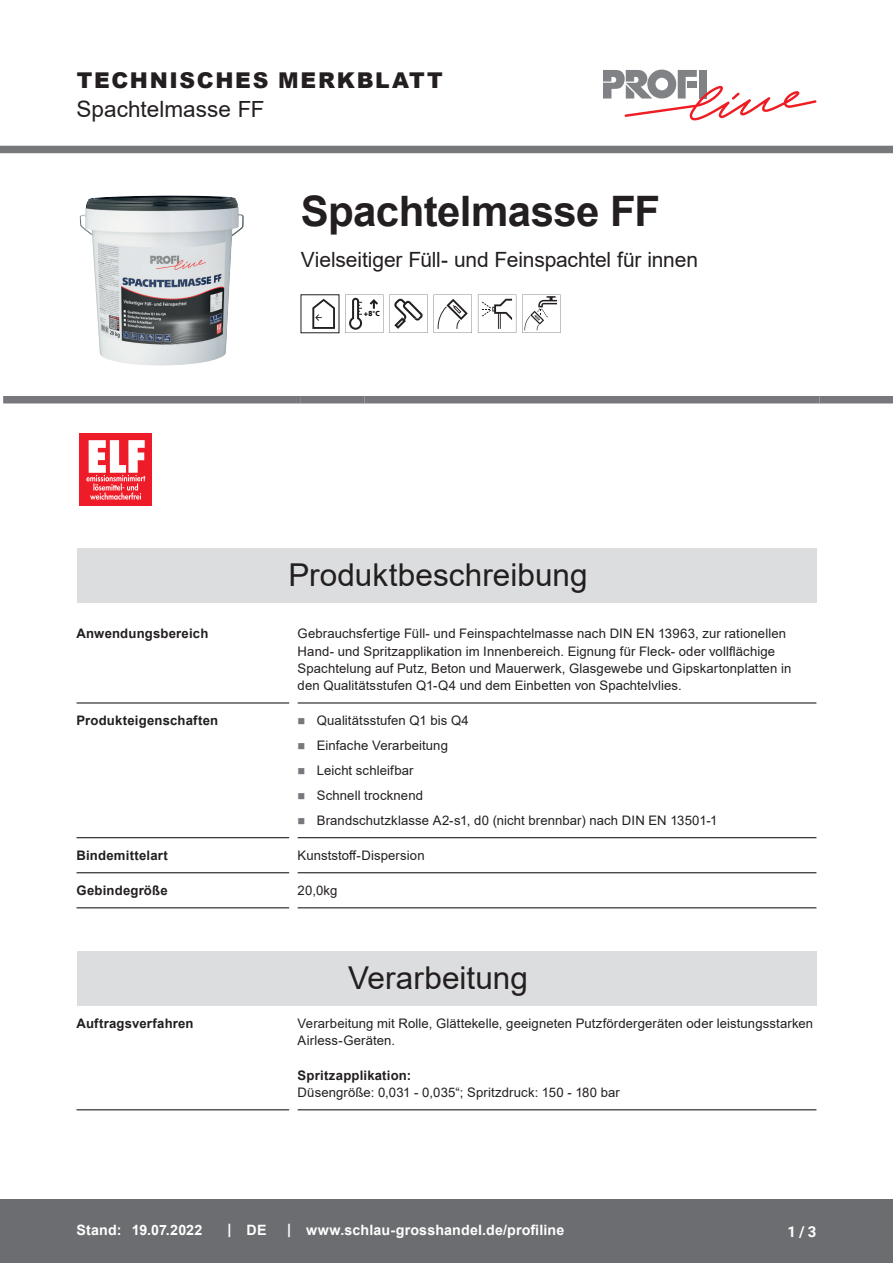
<style>
.page{position:relative;width:893px;height:1263px;background:#fff}
.page>*{position:absolute;margin:0;border:0;box-sizing:border-box;transform-origin:0 0}
.CB_AF_Produktname{font:700 42px "Arial";letter-spacing:-.015em;color:#231f20}
.CB_AF_Kapitel_Uebers{font:31.5px "Arial";color:#231f20}
.CB_AF_Kopf_Produktna{font:22.5px "Arial";color:#231f20}
.CB_AF_Kopf_TM{font:900 21.75px "Arial";letter-spacing:.075em;color:#231f20}
.CB_AF_Subline_Produk{font:21px "Arial";letter-spacing:-.005em;color:#231f20}
.t1{font:700 15px "Roboto";color:#fff}
.CB_AF_Fuß_Stand_link{font:700 14.25px "Arial";letter-spacing:.01em;color:#fff}
.CB_AF_Text_Standard{font:13.2px/17.2px "Arial";letter-spacing:.01em;color:#231f20}
.CB_AF_Abschnitt_Uebe{font:700 13.2px "Arial";letter-spacing:.015em;color:#231f20}
.t2{font:900 7.35px "Frutiger LT";color:#000}
.s1{font-size:22.35px}
.s2{font-weight:400}
.s3{font-weight:700}
</style>
<div class="page">
<div style="left:0;top:146px;width:893px;height:7px;background:#76787b"></div>
<div style="left:0;top:1199px;width:893px;height:64px;background:#6c6d70"></div>
<div style="left:77px;top:951px;width:739px;height:55px;background:#dcdddf"></div>
<hr style="left:77px;top:1109px;width:212px;height:1px;background:#231f20">
<hr style="left:298px;top:1109px;width:518px;height:1px;background:#231f20">
<div style="left:3px;top:396px;width:298px;height:7px;background:#76787b"></div>
<div style="left:301px;top:396px;width:64px;height:7px;background:#76787b"></div>
<div style="left:365px;top:396px;width:455px;height:7px;background:#76787b"></div>
<div style="left:820px;top:396px;width:73px;height:7px;background:#76787b"></div>
<img style="left:80px;top:196px;width:164px;height:170px">
<svg style="left:312px;top:299px;width:23px;height:30px"></svg>
<svg style="left:345px;top:295px;width:38px;height:38px"></svg>
<svg style="left:389px;top:295px;width:39px;height:38px"></svg>
<svg style="left:434px;top:295px;width:38px;height:38px"></svg>
<svg style="left:478px;top:295px;width:38px;height:38px"></svg>
<svg style="left:522px;top:295px;width:38px;height:38px"></svg>
<div style="left:80px;top:434px;width:72px;height:72px;background:#ee1c28"></div>
<svg style="left:86px;top:440px;width:59px;height:60px"></svg>
<div style="left:77px;top:549px;width:739px;height:54px;background:#dcdddf"></div>
<hr style="left:77px;top:702px;width:212px;height:1px;background:#231f20">
<hr style="left:298px;top:702px;width:518px;height:1px;background:#231f20">
<hr style="left:77px;top:837px;width:212px;height:1px;background:#231f20">
<hr style="left:298px;top:837px;width:518px;height:1px;background:#231f20">
<hr style="left:77px;top:872px;width:212px;height:1px;background:#231f20">
<hr style="left:298px;top:872px;width:518px;height:1px;background:#231f20">
<hr style="left:77px;top:907px;width:212px;height:1px;background:#231f20">
<hr style="left:298px;top:907px;width:518px;height:1px;background:#231f20">
<svg style="left:603px;top:70px;width:213px;height:50px"></svg>
<p class="CB_AF_Kopf_TM" style="left:77px;top:65px;width:367px">TECHNISCHES MERKBLATT</p>
<p class="CB_AF_Kopf_Produktna" style="left:77px;top:94px;width:189px">Spachtelmasse <span class="s1">FF</span></p>
<p class="CB_AF_Produktname" style="left:301px;top:182px;width:361px">Spachtelmasse FF</p>
<p class="CB_AF_Subline_Produk" style="left:301px;top:245px;width:399px">Vielseitiger Füll- und Feinspachtel für innen</p>
<p class="t2" style="left:364px;top:309px;width:17px">+8<span class="s2">°</span>C</p>
<p class="CB_AF_Kapitel_Uebers" style="left:288px;top:554px;width:301px">Produktbeschreibung</p>
<p class="CB_AF_Abschnitt_Uebe" style="left:77px;top:624px;width:133px">Anwendungsbereich</p>
<p class="CB_AF_Text_Standard" style="left:298px;top:625px;width:495px">Gebrauchsfertige Füll- und Feinspachtelmasse nach DIN EN 13963, zur rationellen Hand- und Spritzapplikation im Innenbereich. Eignung für Fleck- oder vollflächige Spachtelung auf Putz, Beton und Mauerwerk, Glasgewebe und Gipskartonplatten in den Qualitätsstufen Q1-Q4 und dem Einbetten von Spachtelvlies.</p>
<p class="CB_AF_Abschnitt_Uebe" style="left:77px;top:711px;width:143px">Produkteigenschaften</p>
<p class="CB_AF_Text_Standard" style="left:317px;top:712px;width:154px">Qualitätsstufen Q1 bis Q4</p>
<p class="CB_AF_Text_Standard" style="left:317px;top:737px;width:133px">Einfache Verarbeitung</p>
<p class="CB_AF_Text_Standard" style="left:317px;top:762px;width:98px">Leicht schleifbar</p>
<p class="CB_AF_Text_Standard" style="left:317px;top:787px;width:108px">Schnell trocknend</p>
<p class="CB_AF_Text_Standard" style="left:317px;top:811px;width:402px">Brandschutzklasse A2-s1, d0 (nicht brennbar) nach DIN EN 13501-1</p>
<p class="CB_AF_Abschnitt_Uebe" style="left:77px;top:846px;width:93px">Bindemittelart</p>
<p class="CB_AF_Text_Standard" style="left:298px;top:847px;width:128px">Kunststoff-Dispersion</p>
<p class="CB_AF_Abschnitt_Uebe" style="left:77px;top:881px;width:93px">Gebindegröße</p>
<p class="CB_AF_Text_Standard" style="left:298px;top:882px;width:41px">20,0kg</p>
<p class="CB_AF_Kapitel_Uebers" style="left:348px;top:956px;width:181px">Verarbeitung</p>
<p class="CB_AF_Abschnitt_Uebe" style="left:77px;top:1014px;width:119px">Auftragsverfahren</p>
<p class="CB_AF_Text_Standard" style="left:298px;top:1015px;width:517px">Verarbeitung mit Rolle, Glättekelle, geeigneten Putzfördergeräten oder leistungsstarken<br>Airless-Geräten.</p>
<p class="CB_AF_Text_Standard" style="left:298px;top:1066px;width:324px"><span class="s3">Spritzapplikation:<br></span>Düsengröße: 0,031 - 0,035“; Spritzdruck: 150 - 180 bar</p>
<p class="CB_AF_Fuß_Stand_link" style="left:77px;top:1220px;width:46px">Stand:</p>
<p class="CB_AF_Fuß_Stand_link" style="left:132px;top:1220px;width:72px">19.07.2022</p>
<p class="CB_AF_Fuß_Stand_link" style="left:228px;top:1219px;width:5px">|</p>
<p class="CB_AF_Fuß_Stand_link" style="left:247px;top:1220px;width:21px">DE</p>
<p class="CB_AF_Fuß_Stand_link" style="left:287px;top:1219px;width:5px">|</p>
<p class="CB_AF_Fuß_Stand_link" style="left:306px;top:1220px;width:260px">www.schlau-grosshandel.de/profiline</p>
<p class="t1" style="left:787px;top:1221px;width:30px">1 / 3</p>
</div>
